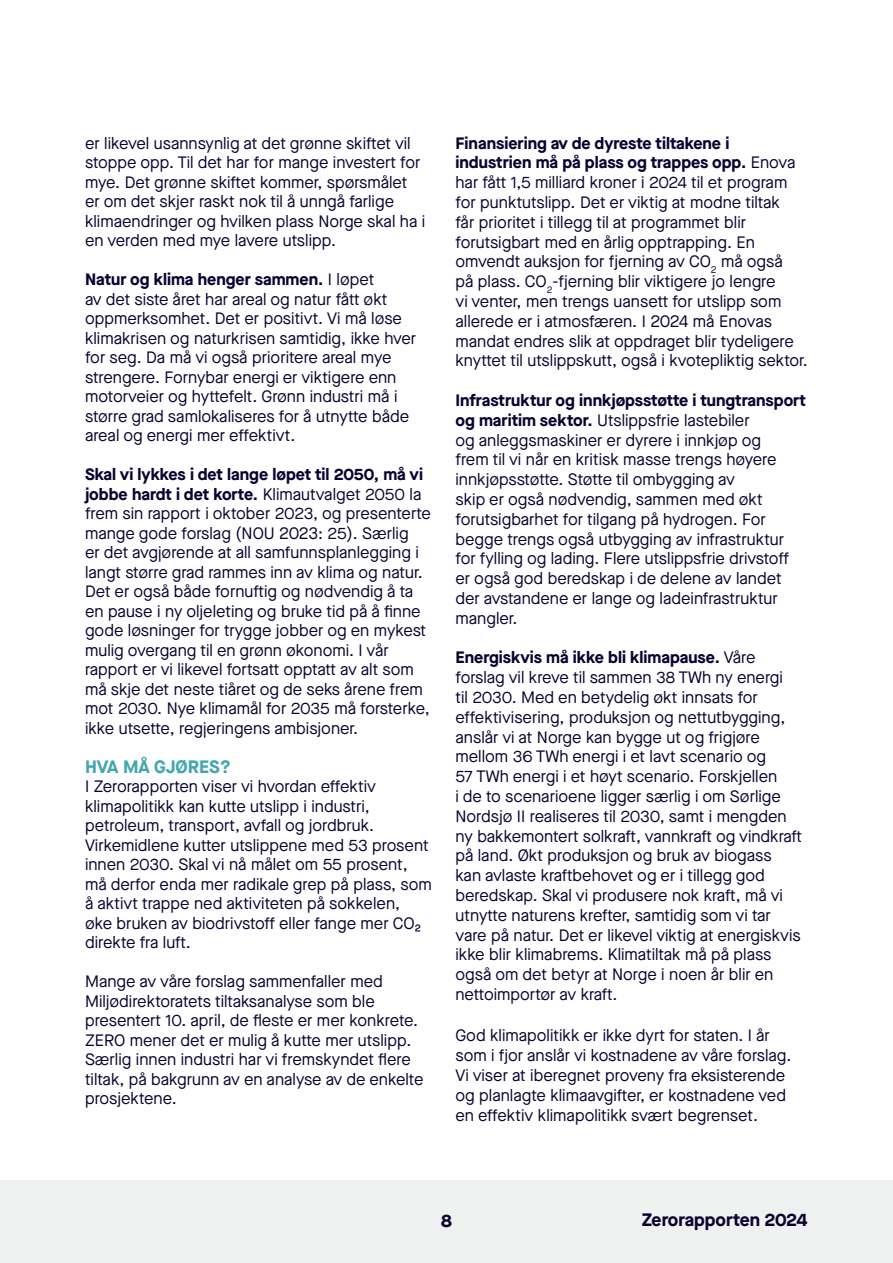
<style>
.page{position:relative;width:893px;height:1263px;background:#fff}
.page>*{position:absolute;margin:0;border:0;box-sizing:border-box;transform-origin:0 0}
.t1{font:700 18px "Maison Neue";color:#0a0230}
.t2{font:700 18px "Maison Neue";color:#40a7ae}
.t3{font:16.5px/19.8px "Maison Neue";color:#0a0230}
.s1{font-weight:700}
</style>
<div class="page">
<div style="left:0;top:1180px;width:893px;height:83px;background:#eff0f0"></div>
<p class="t3" style="left:85px;top:133px;width:342px">er likevel usannsynlig at det grønne skiftet vil stoppe opp. Til det har for mange investert for mye. Det grønne skiftet kommer, spørsmålet er om det skjer raskt nok til å unngå farlige klimaendringer og hvilken plass Norge skal ha i en verden med mye lavere utslipp.</p>
<p class="t3" style="left:85px;top:269px;width:333px"><span class="s1">Natur og klima henger sammen.</span> I løpet<br>av det siste året har areal og natur fått økt oppmerksomhet. Det er positivt. Vi må løse klimakrisen og naturkrisen samtidig, ikke hver for seg. Da må vi også prioritere areal mye strengere. Fornybar energi er viktigere enn motorveier og hyttefelt. Grønn industri må i større grad samlokaliseres for å utnytte både areal og energi mer effektivt.</p>
<p class="t3" style="left:85px;top:464px;width:347px"><span class="s1">Skal vi lykkes i det lange løpet til 2050, må vi jobbe hardt i det korte.</span> Klimautvalget 2050 la frem sin rapport i oktober 2023, og presenterte mange gode forslag (NOU 2023: 25). Særlig<br>er det avgjørende at all samfunnsplanlegging i langt større grad rammes inn av klima og natur.<br>Det er også både fornuftig og nødvendig å ta en pause i ny oljeleting og bruke tid på å finne gode løsninger for trygge jobber og en mykest mulig overgang til en grønn økonomi. I vår rapport er vi likevel fortsatt opptatt av alt som må skje det neste tiåret og de seks årene frem mot 2030. Nye klimamål for 2035 må forsterke, ikke utsette, regjeringens ambisjoner.</p>
<p class="t2" style="left:85px;top:753px;width:148px">HVA MÅ GJØRES?</p>
<p class="t3" style="left:85px;top:776px;width:348px">I Zerorapporten viser vi hvordan effektiv klimapolitikk kan kutte utslipp i industri, petroleum, transport, avfall og jordbruk.<br>Virkemidlene kutter utslippene med 53 prosent innen 2030. Skal vi nå målet om 55 prosent, må derfor enda mer radikale grep på plass, som å aktivt trappe ned aktiviteten på sokkelen,<br>øke bruken av biodrivstoff eller fange mer CO2 direkte fra luft.</p>
<p class="t3" style="left:85px;top:971px;width:340px">Mange av våre forslag sammenfaller med Miljødirektoratets tiltaksanalyse som ble presentert 10. april, de fleste er mer konkrete.<br>ZERO mener det er mulig å kutte mer utslipp.<br>Særlig innen industri har vi fremskyndet flere tiltak, på bakgrunn av en analyse av de enkelte prosjektene.</p>
<p class="t3" style="left:455px;top:133px;width:354px"><span class="s1">Finansiering av de dyreste tiltakene i industrien må på plass og trappes opp.</span> Enova har fått 1,5 milliard kroner i 2024 til et program for punktutslipp. Det er viktig at modne tiltak<br>får prioritet i tillegg til at programmet blir forutsigbart med en årlig opptrapping. En omvendt auksjon for fjerning av CO<sub>2</sub> må også<br>på plass. CO<sub>2</sub>-fjerning blir viktigere jo lengre<br>vi venter, men trengs uansett for utslipp som allerede er i atmosfæren. I 2024 må Enovas mandat endres slik at oppdraget blir tydeligere knyttet til utslippskutt, også i kvotepliktig sektor.</p>
<p class="t3" style="left:455px;top:390px;width:352px"><span class="s1">Infrastruktur og innkjøpsstøtte i tungtransport og maritim sektor.</span> Utslippsfrie lastebiler<br>og anleggsmaskiner er dyrere i innkjøp og<br>frem til vi når en kritisk masse trengs høyere innkjøpsstøtte. Støtte til ombygging av<br>skip er også nødvendig, sammen med økt forutsigbarhet for tilgang på hydrogen. For begge trengs også utbygging av infrastruktur for fylling og lading. Flere utslippsfrie drivstoff er også god beredskap i de delene av landet der avstandene er lange og ladeinfrastruktur mangler.</p>
<p class="t3" style="left:455px;top:648px;width:348px"><span class="s1">Energiskvis må ikke bli klimapause.</span> Våre forslag vil kreve til sammen 38 TWh ny energi<br>til 2030. Med en betydelig økt innsats for effektivisering, produksjon og nettutbygging, anslår vi at Norge kan bygge ut og frigjøre mellom 36 TWh energi i et lavt scenario og<br>57 TWh energi i et høyt scenario. Forskjellen<br>i de to scenarioene ligger særlig i om Sørlige Nordsjø II realiseres til 2030, samt i mengden ny bakkemontert solkraft, vannkraft og vindkraft på land. Økt produksjon og bruk av biogass<br>kan avlaste kraftbehovet og er i tillegg god beredskap. Skal vi produsere nok kraft, må vi utnytte naturens krefter, samtidig som vi tar vare på natur. Det er likevel viktig at energiskvis ikke blir klimabrems. Klimatiltak må på plass også om det betyr at Norge i noen år blir en nettoimportør av kraft.</p>
<p class="t3" style="left:455px;top:1026px;width:337px">God klimapolitikk er ikke dyrt for staten. I år som i fjor anslår vi kostnadene av våre forslag.<br>Vi viser at iberegnet proveny fra eksisterende og planlagte klimaavgifter, er kostnadene ved en effektiv klimapolitikk svært begrenset.</p>
<p class="t1" style="left:441px;top:1208px;width:12px">8</p>
<p class="t1" style="left:642px;top:1207px;width:167px">Zerorapporten 2024</p>
</div>
